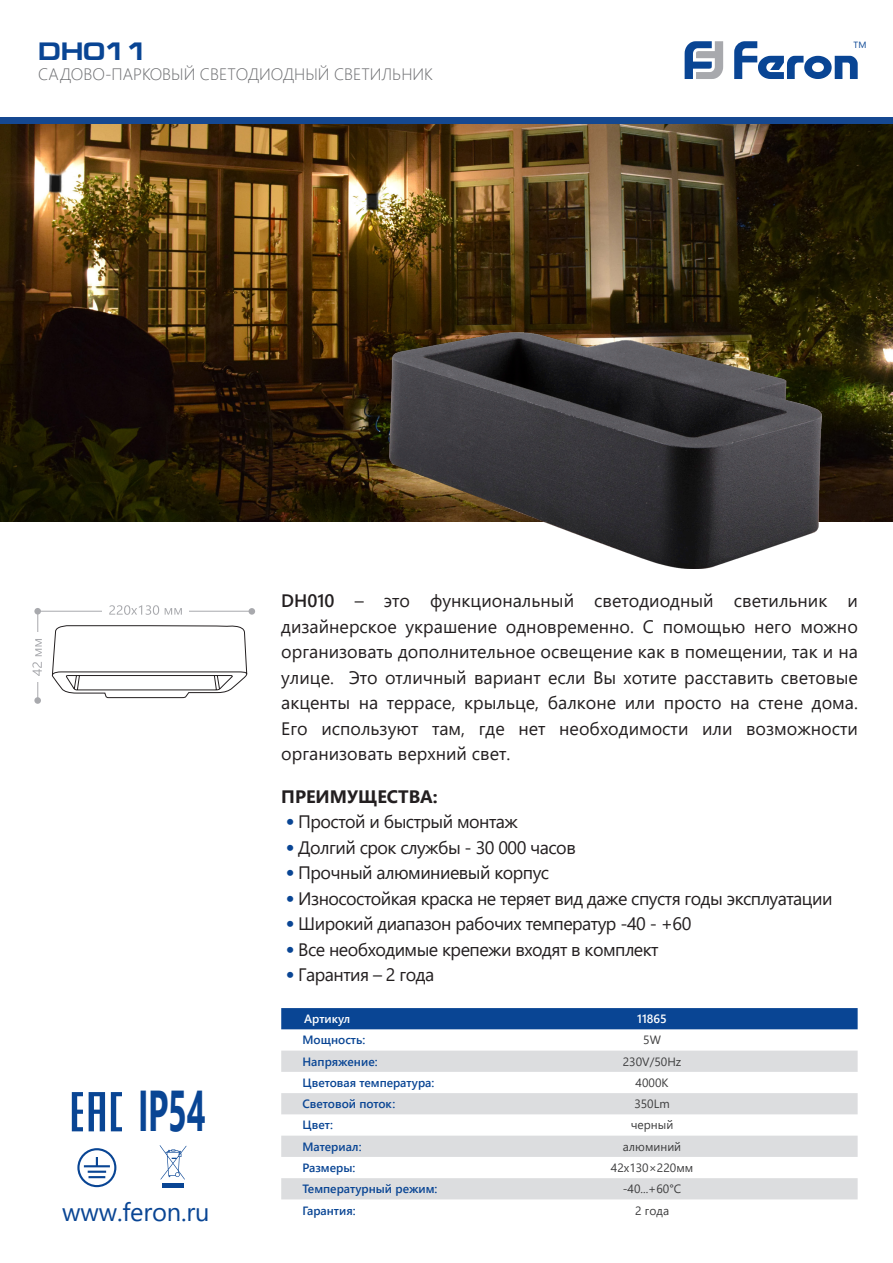
<style>
.page{position:relative;width:893px;height:1263px;background:#fff}
.page>*{position:absolute;margin:0;border:0;box-sizing:border-box;transform-origin:0 0}
.t1{font:700 57.45px "Segoe UI";color:#094594;scale:.57 1}
.t2{font:25.5px "Segoe UI";letter-spacing:-.005em;color:#094594}
.t3{font:700 25.5px "Europe Ext";color:#094594}
.t4{font:18px/25.5px "Segoe UI";letter-spacing:-.03em;color:#231f20;text-align:justify}
.t5{font:700 18px "Segoe UI";color:#231f20}
.t6{font:300 16.5px "Segoe UI";color:#6c6d70}
.t7{font:600 12px "Segoe UI";color:#094594}
.t8{font:12px "Segoe UI";color:#3e3e3f}
.t9{font:600 12px "Segoe UI";color:#fff}
.t10{font:9px "Segoe UI";color:#094594}
.s1{font-weight:600}
.s2{font-weight:700;font-size:22.5px;color:#094594}
</style>
<div class="page">
<img style="left:0;top:123px;width:893px;height:399px">
<svg style="left:685px;top:41px;width:38px;height:38px"></svg>
<svg style="left:734px;top:41px;width:124px;height:38px"></svg>
<div style="left:281px;top:1008px;width:577px;height:21px;background:#094594"></div>
<svg style="left:281px;top:1050px;width:577px;height:149px;fill:#dcdddf"></svg>
<hr style="left:162px;top:1183px;width:22px;height:4px;background:#094594">
<svg style="left:160px;top:1145px;width:27px;height:34px"></svg>
<svg style="left:72px;top:1092px;width:11px;height:39px"></svg>
<svg style="left:111px;top:1092px;width:11px;height:39px"></svg>
<svg style="left:89px;top:1092px;width:16px;height:39px"></svg>
<svg style="left:77px;top:1148px;width:39px;height:39px"></svg>
<div style="left:0;top:117px;width:893px;height:6px;background:#154891"></div>
<img style="left:389px;top:332px;width:433px;height:236px">
<hr style="left:38px;top:611px;width:216px;height:1px;background:#a8a9ad">
<div style="left:249px;top:608px;width:6px;height:7px;background:#a8a9ad;border-radius:50%"></div>
<hr style="left:38px;top:611px;width:1px;height:92px;background:#a8a9ad">
<div style="left:34px;top:697px;width:7px;height:7px;background:#a8a9ad;border-radius:50%"></div>
<div style="left:34px;top:608px;width:7px;height:6px;background:#a8a9ad;border-radius:50%"></div>
<div style="left:103px;top:602px;width:86px;height:17px;background:#fff"></div>
<svg style="left:109px;top:605px;width:50px;height:10px"></svg>
<svg style="left:165px;top:608px;width:17px;height:7px"></svg>
<div style="left:29px;top:632px;width:18px;height:49px;background:#fff"></div>
<svg style="left:32px;top:662px;width:10px;height:14px"></svg>
<svg style="left:35px;top:639px;width:7px;height:17px"></svg>
<svg style="left:51px;top:625px;width:197px;height:73px"></svg>
<p class="t3" style="left:38px;top:38px;width:112px">DH011</p>
<p class="t10" style="left:854px;top:36px;width:14px">TM</p>
<p class="t6" style="left:38px;top:58px;width:396px">САДОВО-ПАРКОВЫЙ СВЕТОДИОДНЫЙ СВЕТИЛЬНИК</p>
<p class="t1" style="left:138px;top:1056px;width:120px">IP54</p>
<p class="t4" style="left:281px;top:587px;width:578px"><span class="s1">DH010</span> – это функциональный светодиодный светильник и дизайнерское украшение одновременно. С помощью него можно организовать дополнительное освещение как в помещении, так и на улице. Это отличный вариант если Вы хотите расставить световые акценты на террасе, крыльце, балконе или просто на стене дома.<br>Его используют там, где нет необходимости или возможности организовать верхний свет.</p>
<p class="t5" style="left:281px;top:779px;width:158px">ПРЕИМУЩЕСТВА:</p>
<p class="t4" style="left:285px;top:807px;width:234px"><span class="s2">•</span> Простой и быстрый монтаж</p>
<p class="t4" style="left:285px;top:833px;width:292px"><span class="s2">•</span> Долгий срок службы - 30 000 часов</p>
<p class="t4" style="left:285px;top:858px;width:265px"><span class="s2">•</span> Прочный алюминиевый корпус</p>
<p class="t4" style="left:285px;top:884px;width:548px"><span class="s2">•</span> Износостойкая краска не теряет вид даже спустя годы эксплуатации</p>
<p class="t4" style="left:285px;top:909px;width:407px"><span class="s2">•</span> Широкий диапазон рабочих температур -40 - +60</p>
<p class="t4" style="left:285px;top:935px;width:375px"><span class="s2">•</span> Все необходимые крепежи входят в комплект</p>
<p class="t4" style="left:285px;top:960px;width:150px"><span class="s2">•</span> Гарантия – 2 года</p>
<p class="t9" style="left:304px;top:1007px;width:48px">Артикул</p>
<p class="t9" style="left:637px;top:1007px;width:31px">11865</p>
<p class="t7" style="left:302px;top:1029px;width:64px">Мощность:</p>
<p class="t8" style="left:643px;top:1029px;width:19px">5W</p>
<p class="t7" style="left:302px;top:1050px;width:77px">Напряжение:</p>
<p class="t8" style="left:623px;top:1050px;width:60px">230V/50Hz</p>
<p class="t7" style="left:302px;top:1071px;width:133px">Цветовая температура:</p>
<p class="t8" style="left:636px;top:1071px;width:34px">4000K</p>
<p class="t7" style="left:302px;top:1092px;width:94px">Световой поток:</p>
<p class="t8" style="left:634px;top:1092px;width:37px">350Lm</p>
<p class="t7" style="left:302px;top:1114px;width:32px">Цвет:</p>
<p class="t8" style="left:631px;top:1114px;width:44px">черный</p>
<p class="t7" style="left:302px;top:1135px;width:61px">Материал:</p>
<p class="t8" style="left:623px;top:1135px;width:60px">алюминий</p>
<p class="t7" style="left:302px;top:1156px;width:54px">Размеры:</p>
<p class="t8" style="left:611px;top:1156px;width:84px">42x130×220мм</p>
<p class="t7" style="left:302px;top:1177px;width:137px">Температурный режим:</p>
<p class="t8" style="left:623px;top:1177px;width:60px">-40...+60°С</p>
<p class="t2" style="left:62px;top:1188px;width:149px">www.feron.ru</p>
<p class="t7" style="left:302px;top:1199px;width:55px">Гарантия:</p>
<p class="t8" style="left:635px;top:1199px;width:36px">2 года</p>
</div>
